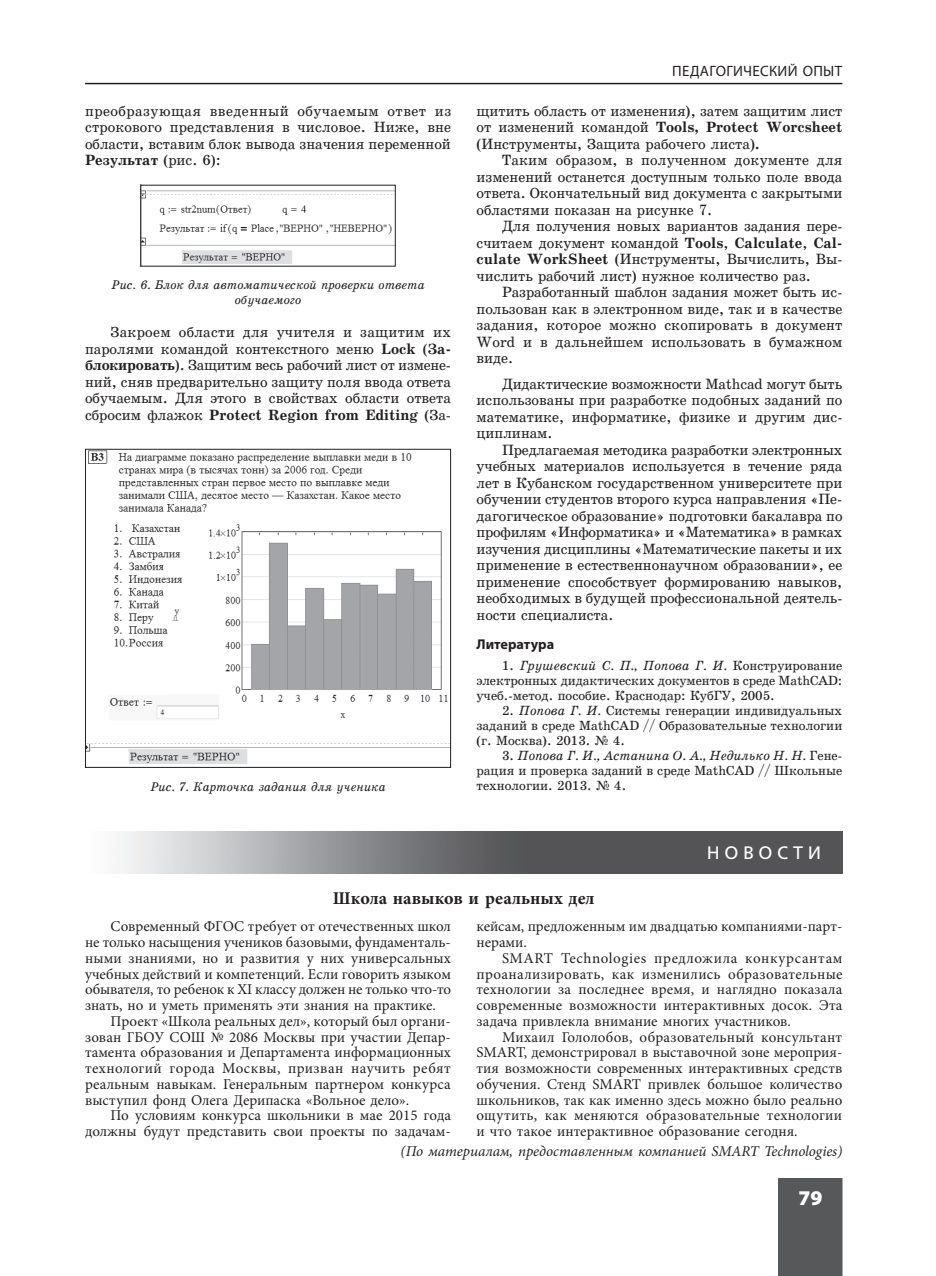
<style>
.page{position:relative;width:936px;height:1276px;background:#fff}
.page>*{position:absolute;margin:0;border:0;box-sizing:border-box;transform-origin:0 0}
.t1{font:900 21px "Myriad Pro";color:#fff}
.t2{font:700 18px "Minion Pro";color:#231f20}
.t3{font:18px "Free Set C";letter-spacing:.26em;color:#fff}
.t4{font:15px/15.8px "Minion Pro";color:#231f20;text-align:justify}
.t5{font:italic 15px "Minion Pro";letter-spacing:-.005em;color:#231f20}
.t6{font:15px "Myriad Pro";letter-spacing:.02em;color:#231f20}
.t7{font:14.25px/16.5px "School Plain";color:#231f20;text-align:justify}
.t8{font:700 14.25px "School";color:#231f20}
.t9{font:700 14.25px "Myriad Pro";color:#231f20}
.t10{font:12.75px/15px "School Plain";color:#231f20}
.t11{font:italic 12.75px "School";color:#231f20}
.t12{font:italic 12px/14.4px "School";color:#231f20;text-align:center}
.s1{font-family:"School Plain";font-weight:400}
.s2{font-family:"School";font-weight:700}
.s3{font-family:"School Plain";font-style:normal}
.s4{font-family:"School";font-style:italic}
</style>
<div class="page">
<div style="left:778px;top:1178px;width:64px;height:98px;background:#57585a"></div>
<hr style="left:85px;top:83px;width:757px;height:1px;background:#231f20">
<img style="left:142px;top:190px;width:251px;height:74px">
<img style="left:87px;top:451px;width:362px;height:313px">
<div style="left:85px;top:449px;width:366px;height:319px;border:1px solid #231f20"></div>
<img style="left:119px;top:831px;width:723px;height:42px">
<p class="t7" style="left:85px;top:102px;width:367px">преобразующая введенный обучаемым ответ из строкового представления в числовое. Ниже, вне области, вставим блок вывода значения переменной</p>
<p class="t8" style="left:85px;top:152px;width:137px">Результат <span class="s1">(рис. 6):</span></p>
<p class="t12" style="left:111px;top:278px;width:315px">Рис. 6. Блок для автоматической проверки ответа обучаемого</p>
<p class="t7" style="left:85px;top:324px;width:367px;text-indent:26px">Закроем области для учителя и защитим их паролями командой контекстного меню <span class="s2">Lock</span> (<span class="s2">За&shy;блокировать</span>). Защитим весь рабочий лист от измене&shy;ний, сняв предварительно защиту поля ввода ответа обучаемым. Для этого в свойствах области ответа</p>
<p class="t8" style="left:85px;top:406px;width:367px"><span class="s1">сбросим флажок</span> Protect Region from Editing <span class="s1">(За-</span></p>
<p class="t6" style="left:672px;top:62px;width:20px">ПЕДАГОГИ</p>
<p class="t6" style="left:743px;top:62px;width:19px">ЧЕСКИ</p>
<p class="t6" style="left:787px;top:62px;width:56px">Й ОПЫТ</p>
<p class="t7" style="left:476px;top:102px;width:367px">щитить область от изменения), затем защитим лист</p>
<p class="t8" style="left:476px;top:119px;width:367px"><span class="s1">от изменений командой</span> Tools, Protect Worcsheet</p>
<p class="t7" style="left:476px;top:135px;width:284px">(Инструменты, Защита рабочего листа)<span class="s2">.</span></p>
<p class="t7" style="left:502px;top:152px;width:342px">Таким образом, в полученном документе для</p>
<p class="t7" style="left:476px;top:168px;width:367px">изменений останется доступным только поле ввода</p>
<p class="t7" style="left:476px;top:185px;width:367px">ответа. Окончательный вид документа с закрытыми</p>
<p class="t7" style="left:476px;top:201px;width:237px">областями показан на рисунке 7.</p>
<p class="t7" style="left:502px;top:218px;width:342px">Для получения новых вариантов задания пере-</p>
<p class="t7" style="left:476px;top:234px;width:367px">считаем документ командой <span class="s2">Tools</span>, <span class="s2">Calculate</span>, <span class="s2">Cal-</span></p>
<p class="t7" style="left:476px;top:251px;width:367px"><span class="s2">culate WorkSheet</span> (Инструменты, Вычислить, Вы-</p>
<p class="t7" style="left:476px;top:267px;width:336px">числить рабочий лист) нужное количество раз.</p>
<p class="t7" style="left:502px;top:284px;width:342px">Разработанный шаблон задания может быть ис-</p>
<p class="t7" style="left:476px;top:300px;width:367px">пользован как в электронном виде, так и в качестве</p>
<p class="t7" style="left:476px;top:317px;width:367px">задания, которое можно скопировать в документ</p>
<p class="t7" style="left:476px;top:333px;width:367px">Word и в дальнейшем использовать в бумажном</p>
<p class="t7" style="left:476px;top:350px;width:38px">виде.</p>
<p class="t7" style="left:476px;top:375px;width:367px;text-indent:26px">Дидактические возможности Mathcad могут быть использованы при разработке подобных заданий по математике, информатике, физике и другим дис&shy;циплинам.</p>
<p class="t7" style="left:476px;top:441px;width:367px;text-indent:26px">Предлагаемая методика разработки электронных учебных материалов используется в течение ряда лет в Кубанском государственном университете при обучении студентов второго курса направления «Пе&shy;дагогическое образование» подготовки бакалавра по профилям «Информатика» и «Математика» в рамках изучения дисциплины «Математические пакеты и их применение в естественнонаучном образовании», ее применение способствует формированию навыков, необходимых в будущей профессиональной деятель&shy;ности специалиста.</p>
<p class="t9" style="left:476px;top:635px;width:79px">Литература</p>
<p class="t11" style="left:502px;top:658px;width:342px"><span class="s3">1.</span> Грушевский С. П., Попова Г. И. <span class="s3">Конструирование</span></p>
<p class="t10" style="left:476px;top:673px;width:367px">электронных дидактических документов в среде MathCAD: учеб.-метод. пособие. Краснодар: КубГУ, 2005.</p>
<p class="t10" style="left:476px;top:703px;width:367px;text-align:justify;text-indent:26px">2. <span class="s4">Попова Г. И.</span> Системы генерации индивидуальных заданий в среде MathCAD // Образовательные технологии (г. Москва). 2013. № 4.</p>
<p class="t11" style="left:502px;top:748px;width:342px"><span class="s3">3.</span> Попова Г. И., Астанина О. А., Недилько Н. Н. <span class="s3">Гене-</span></p>
<p class="t10" style="left:476px;top:763px;width:367px">рация и проверка заданий в среде MathCAD // Школьные</p>
<p class="t12" style="left:150px;top:779px;width:237px">Рис. 7. Карточка задания для ученика</p>
<p class="t10" style="left:476px;top:778px;width:151px">технологии. 2013. № 4.</p>
<p class="t2" style="left:333px;top:885px;width:263px">Школа навыков и реальных дел</p>
<p class="t3" style="left:706px;top:843px;width:116px">НОВОСТИ</p>
<p class="t4" style="left:85px;top:918px;width:367px;text-indent:26px">Современный ФГОС требует от отечественных школ не только насыщения учеников базовыми, фундаменталь&shy;ными знаниями, но и развития у них универсальных учебных действий и компетенций. Если говорить языком обывателя, то ребенок к XI классу должен не только что-то знать, но и уметь применять эти знания на практике.</p>
<p class="t4" style="left:85px;top:1013px;width:367px;text-indent:26px">Проект «Школа реальных дел», который был органи&shy;зован ГБОУ СОШ № 2086 Москвы при участии Депар&shy;тамента образования и Департамента информационных технологий города Москвы, призван научить ребят реальным навыкам. Генеральным партнером конкурса выступил фонд Олега Дерипаска «Вольное дело».</p>
<p class="t4" style="left:85px;top:1107px;width:367px;text-align:right">По условиям конкурса школьники в мае 2015 года должны будут представить свои проекты по задачам-</p>
<p class="t4" style="left:476px;top:918px;width:365px">кейсам, предложенным им двадцатью компаниями-парт&shy;нерами.</p>
<p class="t4" style="left:476px;top:950px;width:367px;text-indent:26px">SMART Technologies предложила конкурсантам проанализировать, как изменились образовательные технологии за последнее время, и наглядно показала современные возможности интерактивных досок. Эта задача привлекла внимание многих участников.</p>
<p class="t4" style="left:476px;top:1029px;width:367px;text-indent:26px">Михаил Гололобов, образовательный консультант SMART, демонстрировал в выставочной зоне мероприя&shy;тия возможности современных интерактивных средств обучения. Стенд SMART привлек большое количество школьников, так как именно здесь можно было реально ощутить, как меняются образовательные технологии и что такое интерактивное образование сегодня.</p>
<p class="t5" style="left:400px;top:1141px;width:443px">(По материалам, предоставленным компанией SMART Technologies)</p>
<h1 class="t1" style="left:798px;top:1186px;width:26px">79</h1>
</div>
